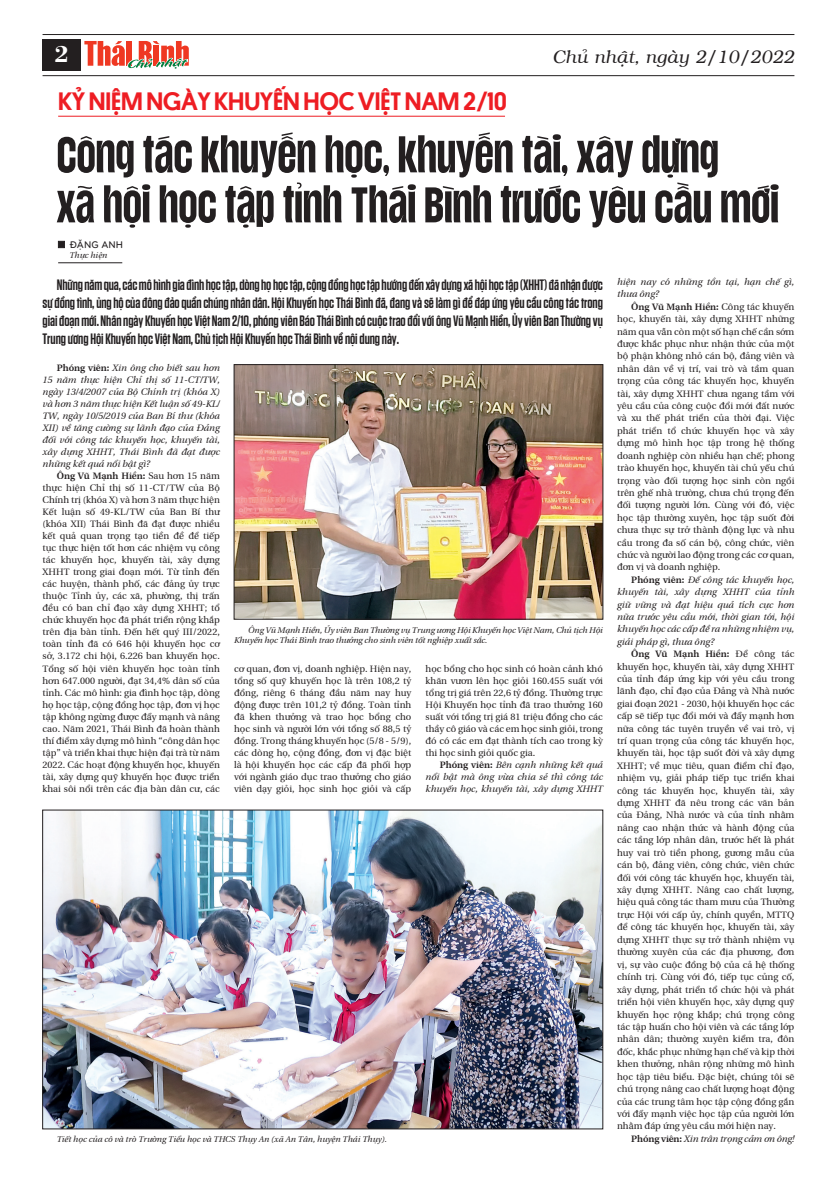
<style>
.page{position:relative;width:837px;height:1177px;background:#fff}
.page>*{position:absolute;margin:0;border:0;box-sizing:border-box;transform-origin:0 0}
.Body{font:51.5px "SVN Gratelos Display Regular";color:#231f20}
.Body-2{font:500 25px "SVN Platform";color:#ee1d23}
.t1{font:24px "VNI Bodon Bold";color:#fff}
.t2{font:italic 18px "VNI";color:#231f20}
.Sapo{font:600 15px/18px "SVN Tungsten";letter-spacing:-.005em;color:#231f20;text-align:justify}
.Ten_tac_gia{font:10px "UTM Bryant LG Bold";color:#231f20}
.Body-3{font:9.5px/12.4px "BHD utopia Long";color:#231f20;text-align:justify}
.Body-4{font:9.5px/12px "BHD Utopia Italic long Italic";color:#231f20;text-align:justify}
.Chu_thich_anh{font:8.5px/10.2px "BHD Utopia Italic long Italic";letter-spacing:-.01em;color:#231f20}
.s1{font-family:"BHD Utopia Bold long Bold"}
</style>
<div class="page">
<hr style="left:43px;top:34px;width:751px;height:1px;background:#231f20">
<hr style="left:43px;top:75px;width:751px;height:1px;background:#231f20">
<div style="left:43px;top:39px;width:38px;height:31px;background:#231f20"></div>
<svg style="left:84px;top:41px;width:106px;height:36px"></svg>
<img style="left:236px;top:366px;width:364px;height:251px">
<div style="left:234px;top:364px;width:368px;height:255px;border:1px solid #231f20"></div>
<div style="left:58px;top:241px;width:7px;height:7px;background:#231f20"></div>
<hr style="left:58px;top:262px;width:64px;height:1px;background:#231f20">
<hr style="left:58px;top:116px;width:447px;height:1px;background:#ee1d23">
<img style="left:44px;top:812px;width:556px;height:314px">
<p class="t1" style="left:54px;top:36px;width:16px">2</p>
<p class="t2" style="left:552px;top:43px;width:243px">Chuû nhaät, ngaøy 2/10/2022</p>
<p class="Body-2" style="left:58px;top:83px;width:450px">KỶ NIỆM NGÀY KHUYẾN HỌC VIỆT NAM 2/10</p>
<p class="Body" style="left:57px;top:127px;width:663px">Công tác khuyến học, khuyến tài, xây dựng</p>
<p class="Body" style="left:57px;top:177px;width:723px">xã hội học tập tỉnh Thái Bình trước yêu cầu mới</p>
<p class="Ten_tac_gia" style="left:69px;top:237px;width:55px">ĐẶNG ANH</p>
<p class="Chu_thich_anh" style="left:69px;top:248px;width:39px">Thực hiện</p>
<p class="Sapo" style="left:43px;top:275px;width:561px;text-indent:14px">Những năm qua, các mô hình gia đình học tập, dòng họ học tập, cộng đồng học tập hướng đến xây dựng xã hội học tập (XHHT) đã nhận được sự đồng tình, ủng hộ của đông đảo quần chúng nhân dân. Hội Khuyến học Thái Bình đã, đang và sẽ làm gì để đáp ứng yêu cầu công tác trong giai đoạn mới. Nhân ngày Khuyến học Việt Nam 2/10, phóng viên Báo Thái Bình có cuộc trao đổi với ông Vũ Mạnh Hiền, Ủy viên Ban Thường vụ Trung ương Hội Khuyến học Việt Nam, Chủ tịch Hội Khuyến học Thái Bình về nội dung này.</p>
<p class="Body-4" style="left:43px;top:360px;width:179px;text-indent:14px"><span class="s1">Phóng viên:</span> Xin ông cho biết sau hơn 15 năm thực hiện Chỉ thị số 11-CT/TW, ngày 13/4/2007 của Bộ Chính trị (khóa X) và hơn 3 năm thực hiện Kết luận số 49-KL/ TW, ngày 10/5/2019 của Ban Bí thư (khóa XII) về tăng cường sự lãnh đạo của Đảng đối với công tác khuyến học, khuyến tài, xây dựng XHHT, Thái Bình đã đạt được những kết quả nổi bật gì?</p>
<p class="Body-3" style="left:43px;top:469px;width:179px;line-height:12px;text-indent:14px"><span class="s1">Ông Vũ Mạnh Hiền:</span> Sau hơn 15 năm thực hiện Chỉ thị số 11-CT/TW của Bộ Chính trị (khóa X) và hơn 3 năm thực hiện Kết luận số 49-KL/TW của Ban Bí thư (khóa XII) Thái Bình đã đạt được nhiều kết quả quan trọng tạo tiền đề để tiếp tục thực hiện tốt hơn các nhiệm vụ công tác khuyến học, khuyến tài, xây dựng XHHT trong giai đoạn mới. Từ tỉnh đến các huyện, thành phố, các đảng ủy trực thuộc Tỉnh ủy, các xã, phường, thị trấn đều có ban chỉ đạo xây dựng XHHT; tổ chức khuyến học đã phát triển rộng khắp trên địa bàn tỉnh. Đến hết quý III/2022, toàn tỉnh đã có 646 hội khuyến học cơ sở, 3.172 chi hội, 6.226 ban khuyến học.<br>Tổng số hội viên khuyến học toàn tỉnh hơn 647.000 người, đạt 34,4% dân số của tỉnh. Các mô hình: gia đình học tập, dòng họ học tập, cộng đồng học tập, đơn vị học tập không ngừng được đẩy mạnh và nâng cao. Năm 2021, Thái Bình đã hoàn thành thí điểm xây dựng mô hình “công dân học tập” và triển khai thực hiện đại trà từ năm 2022. Các hoạt động khuyến học, khuyến tài, xây dựng quỹ khuyến học được triển khai sôi nổi trên các địa bàn dân cư, các</p>
<p class="Chu_thich_anh" style="left:234px;top:623px;width:370px;text-indent:14px">Ông Vũ Mạnh Hiền, Ủy viên Ban Thường vụ Trung ương Hội Khuyến học Việt Nam, Chủ tịch Hội<br>Khuyến học Thái Bình trao thưởng cho sinh viên tốt nghiệp xuất sắc.</p>
<p class="Body-3" style="left:234px;top:661px;width:179px;line-height:12px">cơ quan, đơn vị, doanh nghiệp. Hiện nay, tổng số quỹ khuyến học là trên 108,2 tỷ đồng, riêng 6 tháng đầu năm nay huy động được trên 101,2 tỷ đồng. Toàn tỉnh đã khen thưởng và trao học bổng cho học sinh và người lớn với tổng số 88,5 tỷ đồng. Trong tháng khuyến học (5/8 - 5/9), các dòng họ, cộng đồng, đơn vị đặc biệt là hội khuyến học các cấp đã phối hợp với ngành giáo dục trao thưởng cho giáo viên dạy giỏi, học sinh học giỏi và cấp</p>
<p class="Body-3" style="left:425px;top:661px;width:179px;line-height:12px">học bổng cho học sinh có hoàn cảnh khó khăn vươn lên học giỏi 160.455 suất với tổng trị giá trên 22,6 tỷ đồng. Thường trực Hội Khuyến học tỉnh đã trao thưởng 160 suất với tổng trị giá 81 triệu đồng cho các thầy cô giáo và các em học sinh giỏi, trong đó có các em đạt thành tích cao trong kỳ thi học sinh giỏi quốc gia.</p>
<p class="Body-4" style="left:425px;top:756px;width:179px;text-indent:14px"><span class="s1">Phóng viên:</span> Bên cạnh những kết quả nổi bật mà ông vừa chia sẻ thì công tác khuyến học, khuyến tài, xây dựng XHHT</p>
<p class="Chu_thich_anh" style="left:57px;top:1133px;width:332px">Tiết học của cô và trò Trường Tiểu học và THCS Thụy An (xã An Tân, huyện Thái Thụy).</p>
<p class="Body-4" style="left:617px;top:274px;width:179px;line-height:12.4px">hiện nay có những tồn tại, hạn chế gì, thưa ông?</p>
<p class="Body-3" style="left:617px;top:299px;width:179px;text-indent:14px"><span class="s1">Ông Vũ Mạnh Hiền:</span> Công tác khuyến học, khuyến tài, xây dựng XHHT những năm qua vẫn còn một số hạn chế cần sớm được khắc phục như: nhận thức của một bộ phận không nhỏ cán bộ, đảng viên và nhân dân về vị trí, vai trò và tầm quan trọng của công tác khuyến học, khuyến tài, xây dựng XHHT chưa ngang tầm với yêu cầu của công cuộc đổi mới đất nước và xu thế phát triển của thời đại. Việc phát triển tổ chức khuyến học và xây dựng mô hình học tập trong hệ thống doanh nghiệp còn nhiều hạn chế; phong trào khuyến học, khuyến tài chủ yếu chú trọng vào đối tượng học sinh còn ngồi trên ghế nhà trường, chưa chú trọng đến đối tượng người lớn. Cùng với đó, việc học tập thường xuyên, học tập suốt đời chưa thực sự trở thành động lực và nhu cầu trong đa số cán bộ, công chức, viên chức và người lao động trong các cơ quan, đơn vị và doanh nghiệp.</p>
<p class="Body-4" style="left:617px;top:571px;width:179px;line-height:12.4px;text-indent:14px"><span class="s1">Phóng viên:</span> Để công tác khuyến học, khuyến tài, xây dựng XHHT của tỉnh giữ vững và đạt hiệu quả tích cực hơn nữa trước yêu cầu mới, thời gian tới, hội khuyến học các cấp đề ra những nhiệm vụ, giải pháp gì, thưa ông?</p>
<p class="Body-3" style="left:617px;top:647px;width:179px;text-indent:14px"><span class="s1">Ông Vũ Mạnh Hiền:</span> Để công tác khuyến học, khuyến tài, xây dựng XHHT của tỉnh đáp ứng kịp với yêu cầu trong lãnh đạo, chỉ đạo của Đảng và Nhà nước giai đoạn 2021 - 2030, hội khuyến học các cấp sẽ tiếp tục đổi mới và đẩy mạnh hơn nữa công tác tuyên truyền về vai trò, vị trí quan trọng của công tác khuyến học, khuyến tài, học tập suốt đời và xây dựng XHHT; về mục tiêu, quan điểm chỉ đạo, nhiệm vụ, giải pháp tiếp tục triển khai công tác khuyến học, khuyến tài, xây dựng XHHT đã nêu trong các văn bản của Đảng, Nhà nước và của tỉnh nhằm nâng cao nhận thức và hành động của các tầng lớp nhân dân, trước hết là phát huy vai trò tiền phong, gương mẫu của cán bộ, đảng viên, công chức, viên chức đối với công tác khuyến học, khuyến tài, xây dựng XHHT. Nâng cao chất lượng, hiệu quả công tác tham mưu của Thường trực Hội với cấp ủy, chính quyền, MTTQ để công tác khuyến học, khuyến tài, xây dựng XHHT thực sự trở thành nhiệm vụ thường xuyên của các địa phương, đơn vị, sự vào cuộc đồng bộ của cả hệ thống chính trị. Cùng với đó, tiếp tục củng cố, xây dựng, phát triển tổ chức hội và phát triển hội viên khuyến học, xây dựng quỹ khuyến học rộng khắp; chú trọng công tác tập huấn cho hội viên và các tầng lớp nhân dân; thường xuyên kiểm tra, đôn đốc, khắc phục những hạn chế và kịp thời khen thưởng, nhân rộng những mô hình học tập tiêu biểu. Đặc biệt, chúng tôi sẽ chú trọng nâng cao chất lượng hoạt động của các trung tâm học tập cộng đồng gắn với đẩy mạnh việc học tập của người lớn nhằm đáp ứng yêu cầu mới hiện nay.</p>
<p class="Body-4" style="left:631px;top:1130px;width:164px"><span class="s1">Phóng viên:</span> Xin trân trọng cảm ơn ông!</p>
</div>
